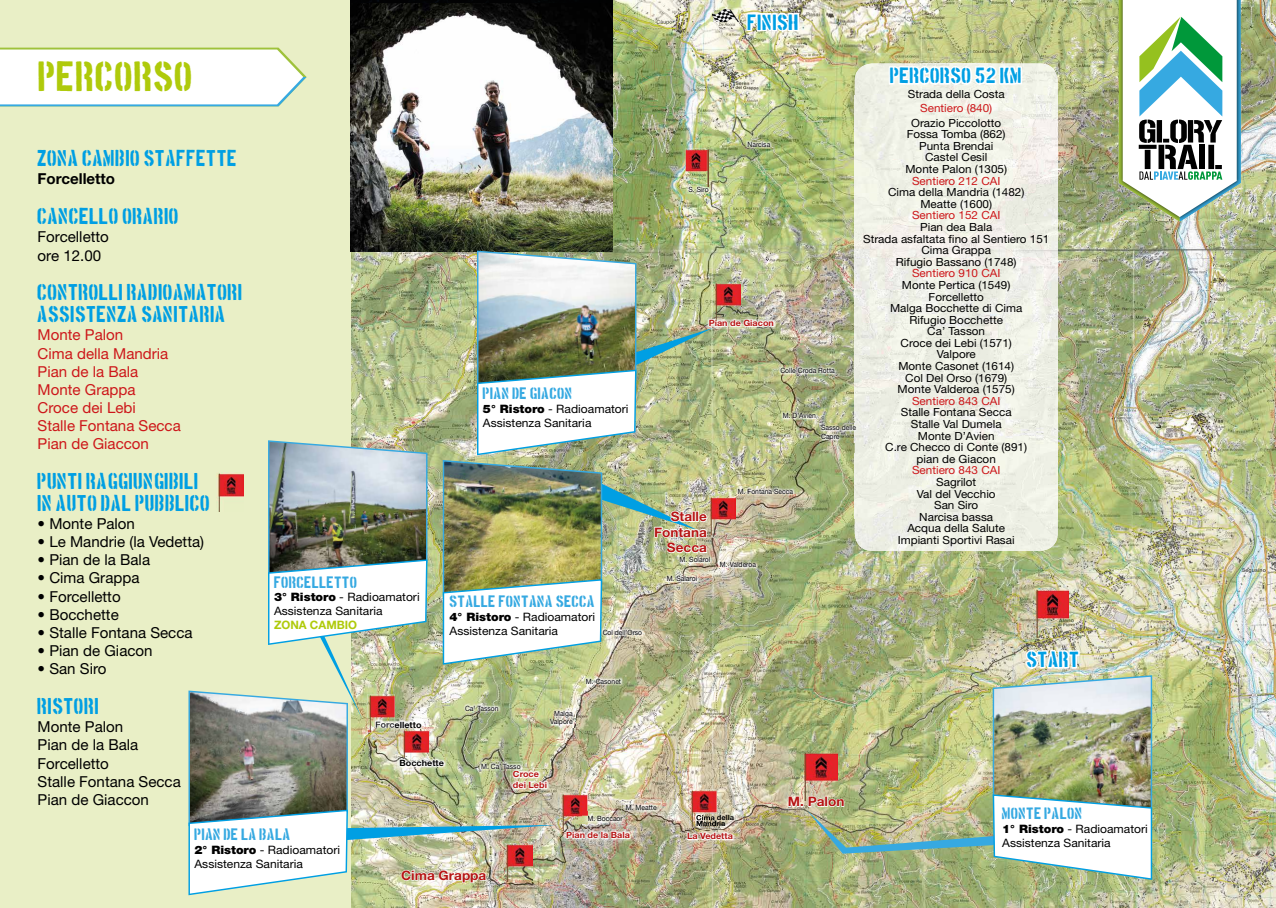
<style>
.page{position:relative;width:1276px;height:908px;background:#fff}
.page>*{position:absolute;margin:0;border:0;box-sizing:border-box;transform-origin:0 0}
.t1{font:33.3px "Boston Traffic";color:#afca0b}
.t2{font:18.1px/21.7px "Boston Traffic";color:#009fe3}
.t3{font:17.4px "Boston Traffic";color:#009fe3;scale:1.04 1}
.t4{font:15.1px/18.1px "Helvetica Neue";color:#000}
.t5{font:15.1px/18.1px "Helvetica Neue";color:#cd171a}
.t6{font:700 15.1px "Helvetica Neue";color:#000}
.t7{font:13px "Boston Traffic";color:#36a9e1;scale:1.04 1}
.t8{font:700 13px/15.6px "Helvetica Neue";color:#b61615;text-align:right;scale:1.04 1}
.t9{font:11.6px/13.9px "Helvetica Neue";color:#000;scale:1.04 1}
.t10{font:700 11.6px "Helvetica Neue";color:#afca0b}
.t11{font:11.2px/11.6px "Helvetica Neue";color:#000;text-align:center;scale:1.04 1}
.t12{font:11.2px "Helvetica Neue";color:#cd171a;scale:1.04 1}
.t13{font:700 8.7px/10.4px "Helvetica Neue";color:#b61615;scale:1.04 1}
.t14{font:700 8.7px "Helvetica Neue";color:#000;scale:1.04 1}
.t15{font:7.2px/8.7px "Helvetica Neue";color:#000;text-align:center;scale:.94 1}
.t16{font:700 7.2px "Helvetica Neue";color:#000;scale:1.04 1}
.s1{font-weight:900}
</style>
<div class="page">
<div style="left:0;top:0;width:351px;height:907px;background:#e9efc6"></div>
<svg style="left:0;top:48px;width:306px;height:58px"></svg>
<img style="left:351px;top:0;width:925px;height:907px">
<img style="left:1240px;top:0;width:1px;height:95px">
<img style="left:1240px;top:95px;width:1px;height:94px">
<svg style="left:1118px;top:0;width:122px;height:221px"></svg>
<img style="left:712px;top:9px;width:28px;height:13px">
<svg style="left:745px;top:0;width:56px;height:34px"></svg>
<img style="left:774px;top:486px;width:21px;height:9px">
<img style="left:781px;top:411px;width:36px;height:9px">
<img style="left:778px;top:366px;width:59px;height:9px">
<img style="left:774px;top:317px;width:2px;height:11px">
<img style="left:687px;top:184px;width:23px;height:10px">
<img style="left:689px;top:186px;width:19px;height:6px">
<img style="left:745px;top:140px;width:27px;height:9px">
<img style="left:1033px;top:588px;width:35px;height:49px">
<img style="left:686px;top:148px;width:21px;height:38px">
<img style="left:687px;top:184px;width:20px;height:2px">
<img style="left:707px;top:148px;width:1px;height:36px">
<img style="left:855px;top:63px;width:202px;height:487px">
<svg style="left:887px;top:50px;width:137px;height:54px"></svg>
<img style="left:819px;top:423px;width:39px;height:19px">
<img style="left:351px;top:0;width:262px;height:250px">
<img style="left:188px;top:250px;width:586px;height:644px">
<img style="left:787px;top:647px;width:365px;height:232px">
<h3 class="t3" style="left:747px;top:14px;width:51px">FINISH</h3>
<h1 class="t1" style="left:38px;top:60px;width:157px">PERCORSO</h1>
<h3 class="t3" style="left:890px;top:67px;width:129px">PERCORSO 52 KM</h3>
<p class="t11" style="left:908px;top:88px;width:95px">Strada della Costa</p>
<p class="t12" style="left:920px;top:101px;width:71px">Sentiero (840)</p>
<p class="t11" style="left:905px;top:117px;width:99px">Orazio Piccolotto<br>Fossa Tomba (862)<br>Punta Brendai<br>Castel Cesil<br>Monte Palon (1305)</p>
<p class="t12" style="left:912px;top:174px;width:86px">Sentiero 212 CAI</p>
<p class="t11" style="left:888px;top:186px;width:133px">Cima della Mandria (1482)<br>Meatte (1600)</p>
<p class="t12" style="left:912px;top:208px;width:86px">Sentiero 152 CAI</p>
<p class="t11" style="left:863px;top:221px;width:181px">Pian dea Bala<br>Strada asfaltata fino al Sentiero 151<br>Cima Grappa<br>Rifugio Bassano (1748)</p>
<p class="t12" style="left:912px;top:266px;width:86px">Sentiero 910 CAI</p>
<p class="t11" style="left:890px;top:279px;width:129px">Monte Pertica (1549)<br>Forcelletto<br>Malga Bocchette di Cima<br>Rifugio Bocchette<br>Ca’ Tasson<br>Croce dei Lebi (1571)<br>Valpore<br>Monte Casonet (1614)<br>Col Del Orso (1679)<br>Monte Valderoa (1575)</p>
<p class="t12" style="left:912px;top:394px;width:86px">Sentiero 843 CAI</p>
<p class="t11" style="left:885px;top:406px;width:138px">Stalle Fontana Secca<br>Stalle Val Dumela<br>Monte D’Avien<br>C.re Checco di Conte (891) pian de Giacon</p>
<p class="t12" style="left:912px;top:463px;width:86px">Sentiero 843 CAI</p>
<p class="t11" style="left:897px;top:476px;width:114px">Sagrilot<br>Val del Vecchio<br>San Siro<br>Narcisa bassa<br>Acqua della Salute<br>Impianti Sportivi Rasai</p>
<p class="t15" style="left:747px;top:140px;width:26px">Narcisa</p>
<h2 class="t2" style="left:38px;top:148px;width:201px">ZONA CAMBIO STAFFETTE</h2>
<h3 class="t6" style="left:38px;top:169px;width:79px">Forcelletto</h3>
<h2 class="t2" style="left:38px;top:206px;width:143px">CANCELLO ORARIO</h2>
<h3 class="t4" style="left:38px;top:228px;width:73px">Forcelletto ore 12.00</h3>
<h2 class="t2" style="left:38px;top:282px;width:207px">CONTROLLI RADIOAMATORI<br>ASSISTENZA SANITARIA</h2>
<h3 class="t5" style="left:38px;top:325px;width:145px">Monte Palon<br>Cima della Mandria<br>Pian de la Bala<br>Monte Grappa<br>Croce dei Lebi<br>Stalle Fontana Secca<br>Pian de Giaccon</h3>
<h2 class="t2" style="left:38px;top:471px;width:174px">PUNTI RAGGIUNGIBILI<br>IN AUTO DAL PUBBLICO</h2>
<h3 class="t4" style="left:38px;top:514px;width:99px">• Monte Palon</h3>
<h3 class="t4" style="left:38px;top:532px;width:168px">• Le Mandrie (la Vedetta)</h3>
<h3 class="t4" style="left:38px;top:550px;width:114px">• Pian de la Bala</h3>
<h3 class="t4" style="left:38px;top:568px;width:103px">• Cima Grappa</h3>
<h3 class="t4" style="left:38px;top:586px;width:85px">• Forcelletto</h3>
<h3 class="t4" style="left:38px;top:605px;width:83px">• Bocchette</h3>
<h3 class="t4" style="left:38px;top:623px;width:156px">• Stalle Fontana Secca</h3>
<h3 class="t4" style="left:38px;top:641px;width:116px">• Pian de Giacon</h3>
<h3 class="t4" style="left:38px;top:659px;width:70px">• San Siro</h3>
<h2 class="t2" style="left:38px;top:695px;width:63px">RISTORI</h2>
<h3 class="t4" style="left:38px;top:717px;width:145px">Monte Palon<br>Pian de la Bala<br>Forcelletto<br>Stalle Fontana Secca<br>Pian de Giaccon</h3>
<p class="t15" style="left:688px;top:184px;width:23px">S. Siro</p>
<p class="t13" style="left:708px;top:317px;width:64px">Pian de Giacon</p>
<p class="t15" style="left:780px;top:366px;width:59px">Colle Croda Rotta</p>
<p class="t7" style="left:483px;top:387px;width:88px">PIAN DE GIACON</p>
<p class="t9" style="left:483px;top:402px;width:142px"><span class="s1">5° Ristoro</span> - Radioamatori<br>Assistenza Sanitaria</p>
<p class="t15" style="left:783px;top:411px;width:37px">M. D’Avien</p>
<p class="t15" style="left:821px;top:423px;width:39px;text-align:left">Sasso delle<br>Capre</p>
<p class="t15" style="left:738px;top:486px;width:60px">M. Fontana Secca</p>
<p class="t8" style="left:654px;top:508px;width:52px">Stalle<br>Fontana<br>Secca</p>
<p class="t15" style="left:679px;top:555px;width:34px">M. Solarol</p>
<p class="t15" style="left:720px;top:559px;width:40px">M. Valderoa</p>
<p class="t15" style="left:667px;top:574px;width:34px">M. Salaroi</p>
<p class="t7" style="left:274px;top:575px;width:82px">FORCELLETTO</p>
<p class="t9" style="left:274px;top:590px;width:142px"><span class="s1">3° Ristoro</span> - Radioamatori<br>Assistenza Sanitaria</p>
<p class="t10" style="left:274px;top:617px;width:85px">ZONA CAMBIO</p>
<p class="t7" style="left:449px;top:595px;width:142px">STALLE FONTANA SECCA</p>
<p class="t9" style="left:449px;top:609px;width:142px"><span class="s1">4° Ristoro</span> - Radioamatori<br>Assistenza Sanitaria</p>
<p class="t15" style="left:603px;top:627px;width:44px">Col dell’Orso</p>
<h3 class="t3" style="left:1027px;top:651px;width:53px">START</h3>
<p class="t15" style="left:586px;top:676px;width:39px">M. Casonet</p>
<p class="t15" style="left:465px;top:703px;width:37px">Ca’ Tasson</p>
<p class="t15" style="left:550px;top:708px;width:26px">Malga<br>Valpore</p>
<p class="t14" style="left:375px;top:718px;width:46px">Forcelletto</p>
<p class="t14" style="left:399px;top:757px;width:44px">Bocchette</p>
<p class="t15" style="left:481px;top:761px;width:44px">M. Ca’ Tasso</p>
<p class="t13" style="left:513px;top:768px;width:34px">Croce dei Lebi</p>
<p class="t8" style="left:788px;top:793px;width:56px">M. Palon</p>
<p class="t15" style="left:626px;top:802px;width:34px">M. Meatte</p>
<p class="t7" style="left:1002px;top:807px;width:79px">MONTE PALON</p>
<p class="t9" style="left:1002px;top:821px;width:142px"><span class="s1">1° Ristoro</span> - Radioamatori<br>Assistenza Sanitaria</p>
<p class="t16" style="left:696px;top:812px;width:38px">Cima della</p>
<p class="t15" style="left:587px;top:813px;width:39px">M. Boccaor</p>
<p class="t7" style="left:194px;top:827px;width:94px">PIAN DE LA BALA</p>
<p class="t9" style="left:194px;top:842px;width:142px"><span class="s1">2° Ristoro</span> - Radioamatori<br>Assistenza Sanitaria</p>
<p class="t13" style="left:566px;top:829px;width:63px">Pian de la Bala</p>
<p class="t13" style="left:687px;top:830px;width:46px">La Vedetta</p>
<p class="t8" style="left:401px;top:866px;width:84px">Cima Grappa</p>
</div>
